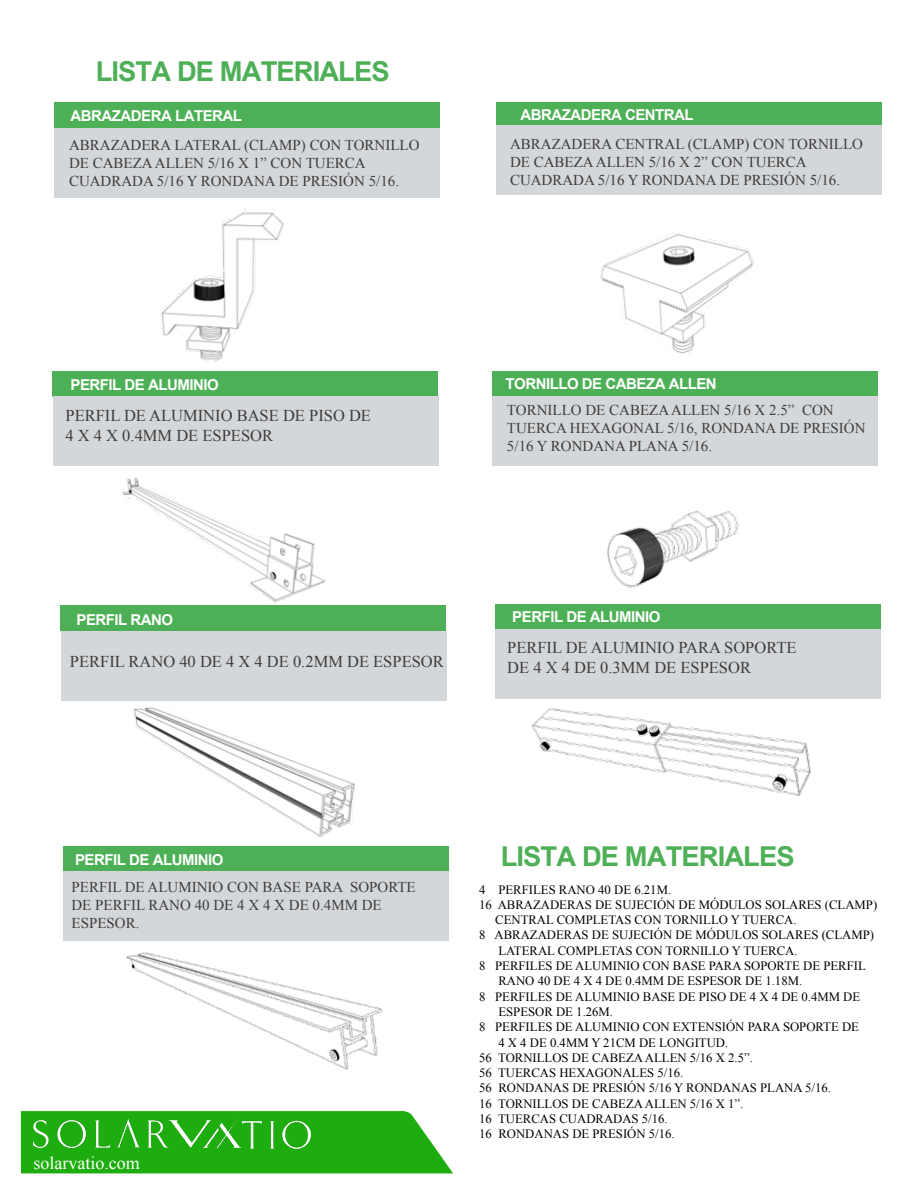
<style>
.page{position:relative;width:918px;height:1188px;background:#fff}
.page>*{position:absolute;margin:0;border:0;box-sizing:border-box;transform-origin:0 0}
.t1{font:700 27.3px "Arial";letter-spacing:-.035em;color:#4db056}
.t2{font:18px "Times New Roman";color:#fff}
.t3{font:16.5px/19.8px "Times New Roman";color:#3f3c3c}
.t4{font:15px/18px "Times New Roman";color:#3f3c3c}
.t5{font:700 15px "Arial";letter-spacing:-.035em;color:#fff}
.t6{font:12.75px "Times New Roman";color:#000}
</style>
<div class="page">
<div style="left:54px;top:102px;width:386px;height:26px;background:#4db056"></div>
<div style="left:54px;top:128px;width:386px;height:70px;background:#d4d7d9"></div>
<img style="left:161px;top:209px;width:123px;height:153px">
<img style="left:600px;top:232px;width:154px;height:121px">
<div style="left:497px;top:102px;width:385px;height:26px;background:#4db056"></div>
<div style="left:496px;top:125px;width:386px;height:70px;background:#d4d7d9"></div>
<div style="left:53px;top:371px;width:385px;height:26px;background:#4db056"></div>
<div style="left:53px;top:396px;width:385px;height:70px;background:#d4d7d9"></div>
<img style="left:531px;top:707px;width:280px;height:89px">
<div style="left:493px;top:371px;width:385px;height:26px;background:#4db056"></div>
<div style="left:493px;top:396px;width:385px;height:70px;background:#d4d7d9"></div>
<img style="left:607px;top:510px;width:132px;height:78px">
<img style="left:122px;top:477px;width:203px;height:125px">
<div style="left:495px;top:604px;width:385px;height:26px;background:#4db056"></div>
<div style="left:495px;top:629px;width:385px;height:70px;background:#d4d7d9"></div>
<div style="left:61px;top:605px;width:385px;height:26px;background:#4db056"></div>
<div style="left:61px;top:631px;width:385px;height:70px;background:#d4d7d9"></div>
<img style="left:134px;top:707px;width:221px;height:131px">
<div style="left:63px;top:846px;width:385px;height:26px;background:#4db056"></div>
<div style="left:63px;top:871px;width:385px;height:70px;background:#d4d7d9"></div>
<img style="left:126px;top:952px;width:257px;height:118px">
<svg style="left:21px;top:1111px;width:432px;height:62px;background:#30b321"></svg>
<img style="left:33px;top:1117px;width:277px;height:31px">
<h1 class="t1" style="left:96px;top:52px;width:296px">LISTA DE MATERIALES</h1>
<p class="t5" style="left:71px;top:106px;width:173px">ABRAZADERA LATERAL</p>
<p class="t4" style="left:69px;top:136px;width:352px">ABRAZADERA LATERAL (CLAMP) CON TORNILLO<br>DE CABEZA ALLEN 5/16 X 1” CON TUERCA<br>CUADRADA 5/16 Y RONDANA DE PRESIÓN 5/16.</p>
<p class="t5" style="left:521px;top:104px;width:175px">ABRAZADERA CENTRAL</p>
<p class="t4" style="left:510px;top:134px;width:355px">ABRAZADERA CENTRAL (CLAMP) CON TORNILLO<br>DE CABEZA ALLEN 5/16 X 2” CON TUERCA<br>CUADRADA 5/16 Y RONDANA DE PRESIÓN 5/16.</p>
<p class="t5" style="left:71px;top:374px;width:150px">PERFIL DE ALUMINIO</p>
<p class="t3" style="left:65px;top:405px;width:307px">PERFIL DE ALUMINIO BASE DE PISO DE<br>4 X 4 X 0.4MM DE ESPESOR</p>
<p class="t5" style="left:506px;top:373px;width:213px">TORNILLO DE CABEZA ALLEN</p>
<p class="t4" style="left:507px;top:401px;width:360px">TORNILLO DE CABEZA ALLEN 5/16 X 2.5” CON<br>TUERCA HEXAGONAL 5/16, RONDANA DE PRESIÓN<br>5/16 Y RONDANA PLANA 5/16.</p>
<p class="t5" style="left:77px;top:610px;width:98px">PERFIL RANO</p>
<p class="t3" style="left:70px;top:651px;width:375px">PERFIL RANO 40 DE 4 X 4 DE 0.2MM DE ESPESOR</p>
<p class="t5" style="left:512px;top:607px;width:150px">PERFIL DE ALUMINIO</p>
<p class="t3" style="left:507px;top:638px;width:291px">PERFIL DE ALUMINIO PARA SOPORTE<br>DE 4 X 4 DE 0.3MM DE ESPESOR</p>
<p class="t5" style="left:75px;top:850px;width:150px">PERFIL DE ALUMINIO</p>
<h1 class="t1" style="left:501px;top:838px;width:296px">LISTA DE MATERIALES</h1>
<p class="t4" style="left:72px;top:878px;width:346px">PERFIL DE ALUMINIO CON BASE PARA SOPORTE<br>DE PERFIL RANO 40 DE 4 X 4 X DE 0.4MM DE<br>ESPESOR.</p>
<p class="t6" style="left:479px;top:880px;width:193px">4 PERFILES RANO 40 DE 6.21M.</p>
<p class="t6" style="left:479px;top:896px;width:400px">16 ABRAZADERAS DE SUJECIÓN DE MÓDULOS SOLARES (CLAMP)</p>
<p class="t6" style="left:495px;top:911px;width:303px">CENTRAL COMPLETAS CON TORNILLO Y TUERCA.</p>
<p class="t6" style="left:479px;top:926px;width:396px">8 ABRAZADERAS DE SUJECIÓN DE MÓDULOS SOLARES (CLAMP)</p>
<p class="t6" style="left:498px;top:941px;width:301px">LATERAL COMPLETAS CON TORNILLO Y TUERCA.</p>
<p class="t6" style="left:479px;top:957px;width:388px">8 PERFILES DE ALUMINIO CON BASE PARA SOPORTE DE PERFIL</p>
<p class="t6" style="left:498px;top:972px;width:305px">RANO 40 DE 4 X 4 DE 0.4MM DE ESPESOR DE 1.18M.</p>
<p class="t6" style="left:479px;top:987px;width:383px">8 PERFILES DE ALUMINIO BASE DE PISO DE 4 X 4 DE 0.4MM DE</p>
<p class="t6" style="left:498px;top:1003px;width:116px">ESPESOR DE 1.26M.</p>
<p class="t6" style="left:479px;top:1018px;width:381px">8 PERFILES DE ALUMINIO CON EXTENSIÓN PARA SOPORTE DE</p>
<p class="t6" style="left:498px;top:1033px;width:231px">4 X 4 DE 0.4MM Y 21CM DE LONGITUD.</p>
<p class="t6" style="left:479px;top:1049px;width:275px">56 TORNILLOS DE CABEZA ALLEN 5/16 X 2.5”.</p>
<p class="t6" style="left:479px;top:1064px;width:206px">56 TUERCAS HEXAGONALES 5/16.</p>
<p class="t6" style="left:479px;top:1079px;width:353px">56 RONDANAS DE PRESIÓN 5/16 Y RONDANAS PLANA 5/16.</p>
<p class="t6" style="left:479px;top:1094px;width:266px">16 TORNILLOS DE CABEZA ALLEN 5/16 X 1”.</p>
<p class="t6" style="left:479px;top:1110px;width:190px">16 TUERCAS CUADRADAS 5/16.</p>
<p class="t6" style="left:479px;top:1125px;width:197px">16 RONDANAS DE PRESIÓN 5/16.</p>
<h2 class="t2" style="left:33px;top:1150px;width:108px">solarvatio.com</h2>
</div>
